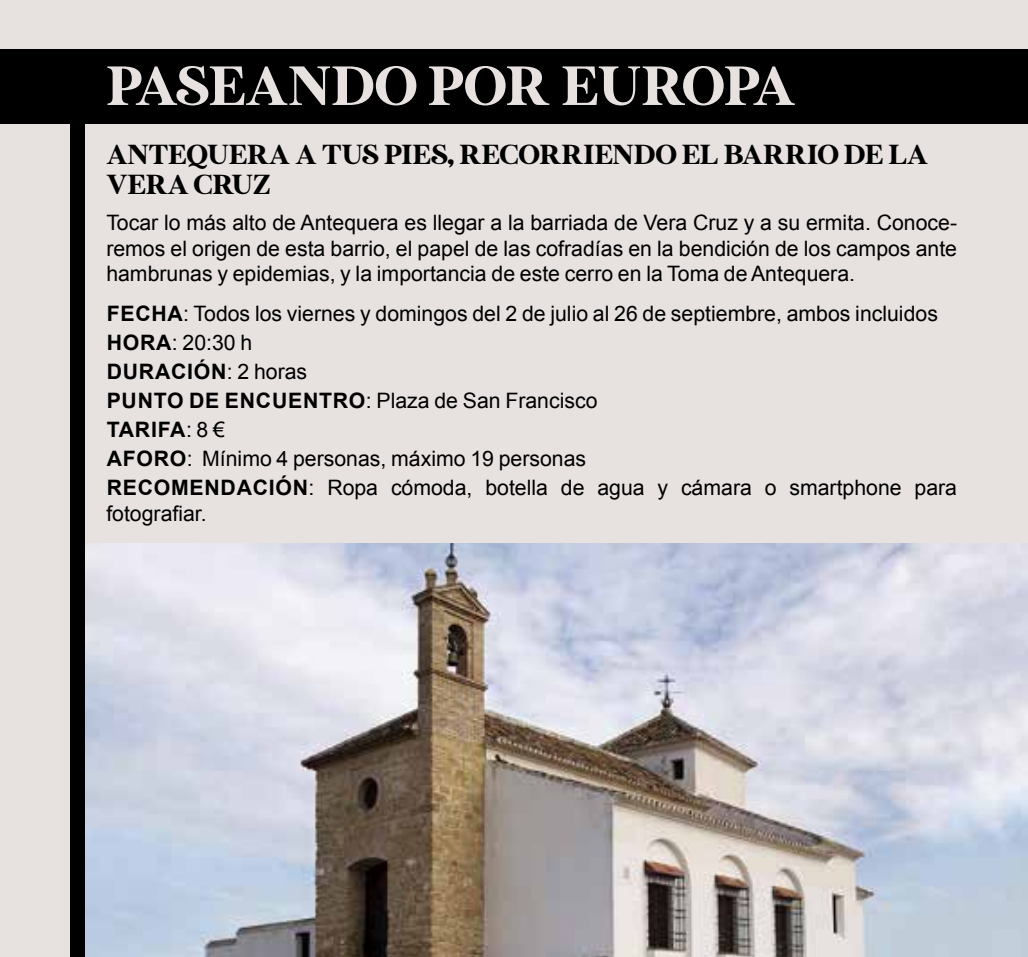
<style>
.page{position:relative;width:1028px;height:957px;background:#e7e1e0}
.page>*{position:absolute;margin:0;border:0;box-sizing:border-box;transform-origin:0 0}
.t1{font:55px "MADE Sunflower";letter-spacing:.005em;color:#e7e1e0}
.t2{font:27.5px/30px "MADE Sunflower";color:#000}
.t3{font:21.25px/29px "Arial";color:#000;text-align:justify}
.s1{font-weight:700}
</style>
<div class="page">
<div style="left:71px;top:66px;width:14px;height:891px;background:#000"></div>
<div style="left:0;top:50px;width:1028px;height:74px;background:#000"></div>
<img style="left:85px;top:543px;width:943px;height:414px">
<h1 class="t1" style="left:106px;top:55px;width:690px">PASEANDO POR EUROPA</h1>
<p class="t2" style="left:106px;top:142px;width:823px">ANTEQUERA A TUS PIES, RECORRIENDO EL BARRIO DE LA<br>VERA CRUZ</p>
<p class="t3" style="left:106px;top:210px;width:852px;line-height:25.5px">Tocar lo más alto de Antequera es llegar a la barriada de Vera Cruz y a su ermita. Conoce&shy;remos el origen de esta barrio, el papel de las cofradías en la bendición de los campos ante hambrunas y epidemias, y la importancia de este cerro en la Toma de Antequera.</p>
<p class="t3" style="left:107px;top:299px;width:852px;text-align:left"><span class="s1">FECHA</span>: Todos los viernes y domingos del 2 de julio al 26 de septiembre, ambos incluidos <span class="s1">HORA</span>: 20:30 h<br><span class="s1">DURACIÓN</span>: 2 horas<br><span class="s1">PUNTO DE ENCUENTRO</span>: Plaza de San Francisco<br><span class="s1">TARIFA</span>: 8 €<br><span class="s1">AFORO</span>: Mínimo 4 personas, máximo 19 personas<br><span class="s1">RECOMENDACIÓN</span>: Ropa cómoda, botella de agua y cámara o smartphone para</p>
<p class="t3" style="left:106px;top:499px;width:102px">fotografiar.</p>
</div>
